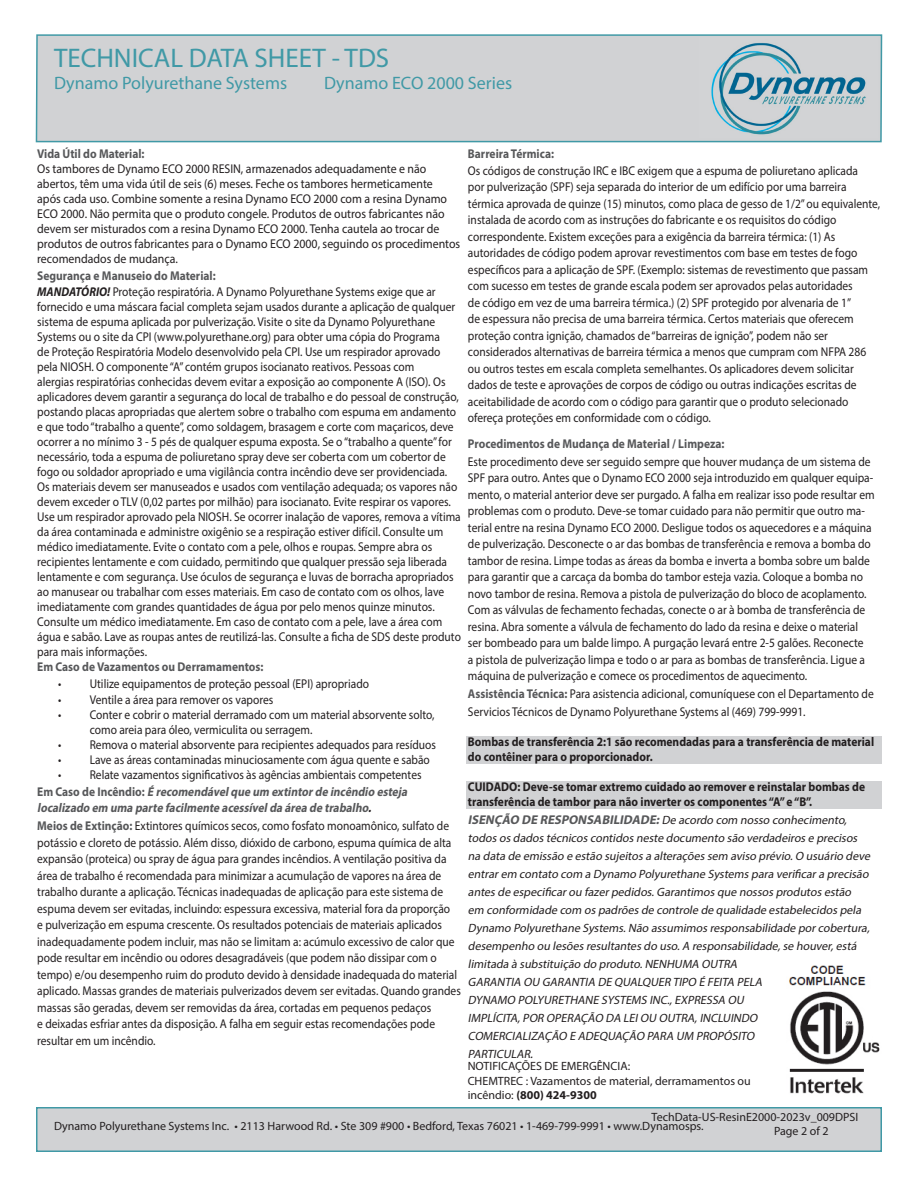
<style>
.page{position:relative;width:918px;height:1188px;background:#fff}
.page>*{position:absolute;margin:0;border:0;box-sizing:border-box;transform-origin:0 0}
.t1{font:27px "Myriad Pro";color:#4099a6}
.t2{font:18px "Myriad Pro";color:#4099a6}
.t3{font:12.75px/16.5px "Myriad Pro";color:#231f20;scale:.9 1}
.t4{font:12.75px/15px "Myriad Pro";color:#231f20;scale:.93 1}
.t5{font:700 12.75px/15px "Myriad Pro";color:#231f20;scale:.9 1}
.t6{font:700 12.75px "Myriad Pro";color:#57585a;scale:.9 1}
.t7{font:italic 700 12.75px/16.5px "Myriad Pro";color:#57585a;scale:.9 1}
.t8{font:italic 12px/18px "Myriad Pro";color:#231f20}
.t9{font:12px/9px "Myriad Pro";color:#231f20}
.s1{font-weight:700;font-style:italic}
.s2{font-style:normal}
.s3{color:#231f20}
.s4{font-weight:700;color:#57585a}
.s5{font-weight:700;font-size:12.75px;color:#57585a}
.s6{font-size:12.75px}
.s7{font-weight:700}
</style>
<div class="page">
<div style="left:36px;top:1107px;width:846px;height:45px;background:#d1d2d4;border:2px solid #4099a6"></div>
<div style="left:35px;top:34px;width:848px;height:109px;background:#d1d2d4"></div>
<div style="left:466px;top:736px;width:416px;height:28px;background:#d1d2d4"></div>
<div style="left:466px;top:782px;width:416px;height:27px;background:#d1d2d4"></div>
<img style="left:789px;top:965px;width:91px;height:129px">
<img style="left:700px;top:38px;width:178px;height:99px">
<h1 class="t1" style="left:54px;top:41px;width:337px">TECHNICAL DATA SHEET - TDS</h1>
<h2 class="t2" style="left:54px;top:72px;width:235px">Dynamo Polyurethane Systems</h2>
<h2 class="t2" style="left:324px;top:72px;width:190px">Dynamo ECO 2000 Series</h2>
<p class="t6" style="left:37px;top:145px;width:121px">Vida Útil do Material:</p>
<p class="t4" style="left:37px;top:161px;width:456px">Os tambores de Dynamo ECO 2000 RESIN, armazenados adequadamente e não abertos, têm uma vida útil de seis (6) meses. Feche os tambores hermeticamente<br>após cada uso. Combine somente a resina Dynamo ECO 2000 com a resina Dynamo ECO 2000. Não permita que o produto congele. Produtos de outros fabricantes não devem ser misturados com a resina Dynamo ECO 2000. Tenha cautela ao trocar de produtos de outros fabricantes para o Dynamo ECO 2000, seguindo os procedimentos recomendados de mudança.</p>
<p class="t6" style="left:37px;top:267px;width:200px">Segurança e Manuseio do Material:</p>
<p class="t3" style="left:37px;top:284px;width:472px;line-height:15px"><span class="s1">MANDATÓRIO!</span> Proteção respiratória. A Dynamo Polyurethane Systems exige que ar fornecido e uma máscara facial completa sejam usados durante a aplicação de qualquer sistema de espuma aplicada por pulverização. Visite o site da Dynamo Polyurethane Systems ou o site da CPI (www.polyurethane.org) para obter uma cópia do Programa<br>de Proteção Respiratória Modelo desenvolvido pela CPI. Use um respirador aprovado pela NIOSH. O componente “A” contém grupos isocianato reativos. Pessoas com<br>alergias respiratórias conhecidas devem evitar a exposição ao componente A (ISO). Os aplicadores devem garantir a segurança do local de trabalho e do pessoal de construção, postando placas apropriadas que alertem sobre o trabalho com espuma em andamento e que todo “trabalho a quente”, como soldagem, brasagem e corte com maçaricos, deve ocorrer a no mínimo 3 - 5 pés de qualquer espuma exposta. Se o “trabalho a quente” for necessário, toda a espuma de poliuretano spray deve ser coberta com um cobertor de fogo ou soldador apropriado e uma vigilância contra incêndio deve ser providenciada.<br>Os materiais devem ser manuseados e usados com ventilação adequada; os vapores não devem exceder o TLV (0,02 partes por milhão) para isocianato. Evite respirar os vapores.<br>Use um respirador aprovado pela NIOSH. Se ocorrer inalação de vapores, remova a vítima da área contaminada e administre oxigênio se a respiração estiver difícil. Consulte um médico imediatamente. Evite o contato com a pele, olhos e roupas. Sempre abra os recipientes lentamente e com cuidado, permitindo que qualquer pressão seja liberada lentamente e com segurança. Use óculos de segurança e luvas de borracha apropriados ao manusear ou trabalhar com esses materiais. Em caso de contato com os olhos, lave imediatamente com grandes quantidades de água por pelo menos quinze minutos.<br>Consulte um médico imediatamente. Em caso de contato com a pele, lave a área com água e sabão. Lave as roupas antes de reutilizá-las. Consulte a ficha de SDS deste produto para mais informações.</p>
<p class="t6" style="left:37px;top:659px;width:253px">Em Caso de Vazamentos ou Derramamentos:</p>
<p class="t3" style="left:58px;top:675px;width:347px">• Utilize equipamentos de proteção pessoal (EPI) apropriado</p>
<p class="t3" style="left:58px;top:692px;width:240px">• Ventile a área para remover os vapores</p>
<p class="t3" style="left:90px;top:707px;width:385px;line-height:15px;text-indent:-31px">• Conter e cobrir o material derramado com um material absorvente solto, como areia para óleo, vermiculita ou serragem.</p>
<p class="t3" style="left:58px;top:737px;width:421px">• Remova o material absorvente para recipientes adequados para resíduos</p>
<p class="t3" style="left:58px;top:752px;width:415px">• Lave as áreas contaminadas minuciosamente com água quente e sabão</p>
<p class="t3" style="left:58px;top:767px;width:405px">• Relate vazamentos significativos às agências ambientais competentes</p>
<p class="t7" style="left:37px;top:783px;width:416px"><span class="s2">E m C a s o d e I n c ê n d i o :</span> É recomendávelque um extintorde incêndio esteja localizado em uma parte facilmente acessívelda área de trabalho<span class="s3">.</span></p>
<p class="t3" style="left:37px;top:818px;width:472px"><span class="s4">Meios de Extinção:</span> Extintores químicos secos, como fosfato monoamônico, sulfato de potássio e cloreto de potássio. Além disso, dióxido de carbono, espuma química de alta expansão (proteica) ou spray de água para grandes incêndios. A ventilação positiva da área de trabalho é recomendada para minimizar a acumulação de vapores na área de trabalho durante a aplicação. Técnicas inadequadas de aplicação para este sistema de espuma devem ser evitadas, incluindo: espessura excessiva, material fora da proporção<br>e pulverização em espuma crescente. Os resultados potenciais de materiais aplicados inadequadamente podem incluir, mas não se limitam a: acúmulo excessivo de calor que pode resultar em incêndio ou odores desagradáveis (que podem não dissipar com o tempo) e/ou desempenho ruim do produto devido à densidade inadequada do material aplicado. Massas grandes de materiais pulverizados devem ser evitadas. Quando grandes massas são geradas, devem ser removidas da área, cortadas em pequenos pedaços<br>e deixadas esfriar antes da disposição. A falha em seguir estas recomendações pode resultar em um incêndio.</p>
<p class="t6" style="left:468px;top:145px;width:97px">Barreira Térmica:</p>
<p class="t3" style="left:468px;top:162px;width:460px">Os códigos de construção IRC e IBC exigem que a espuma de poliuretano aplicada<br>por pulverização (SPF) seja separada do interior de um edifício por uma barreira térmica aprovada de quinze (15) minutos, como placa de gesso de 1/2” ou equivalente, instalada de acordo com as instruções do fabricante e os requisitos do código correspondente. Existem exceções para a exigência da barreira térmica: (1) As autoridades de código podem aprovar revestimentos com base em testes de fogo específicos para a aplicação de SPF. (Exemplo: sistemas de revestimento que passam com sucesso em testes de grande escala podem ser aprovados pelas autoridades<br>de código em vez de uma barreira térmica.) (2) SPF protegido por alvenaria de 1”<br>de espessura não precisa de uma barreira térmica. Certos materiais que oferecem proteção contra ignição, chamados de “barreiras de ignição”, podem não ser considerados alternativas de barreira térmica a menos que cumpram com NFPA 286 ou outros testes em escala completa semelhantes. Os aplicadores devem solicitar dados de teste e aprovações de corpos de código ou outras indicações escritas de aceitabilidade de acordo com o código para garantir que o produto selecionado ofereça proteções em conformidade com o código.</p>
<p class="t6" style="left:468px;top:435px;width:287px">Procedimentos de Mudança de Material / Limpeza:</p>
<p class="t3" style="left:468px;top:453px;width:454px">Este procedimento deve ser seguido sempre que houver mudança de um sistema de SPF para outro. Antes que o Dynamo ECO 2000 seja introduzido em qualquer equipa&shy;mento, o material anterior deve ser purgado. A falha em realizar isso pode resultar em problemas com o produto. Deve-se tomar cuidado para não permitir que outro ma&shy;terial entre na resina Dynamo ECO 2000. Desligue todos os aquecedores e a máquina de pulverização. Desconecte o ar das bombas de transferência e remova a bomba do tambor de resina. Limpe todas as áreas da bomba e inverta a bomba sobre um balde para garantir que a carcaça da bomba do tambor esteja vazia. Coloque a bomba no novo tambor de resina. Remova a pistola de pulverização do bloco de acoplamento.<br>Com as válvulas de fechamento fechadas, conecte o ar à bomba de transferência de resina. Abra somente a válvula de fechamento do lado da resina e deixe o material ser bombeado para um balde limpo. A purgação levará entre 2-5 galões. Reconecte<br>a pistola de pulverização limpa e todo o ar para as bombas de transferência. Ligue a máquina de pulverização e comece os procedimentos de aquecimento.</p>
<p class="t3" style="left:468px;top:685px;width:452px;line-height:18px"><span class="s4">Assistência Técnica:</span> Para asistencia adicional, comuníquese con el Departamento de<br>Servicios Técnicos de Dynamo Polyurethane Systems al (469) 799-9991.</p>
<p class="t5" style="left:468px;top:734px;width:453px">Bombas de transferência 2:1 são recomendadas para a transferência de material do contêiner para o proporcionador.</p>
<p class="t5" style="left:468px;top:779px;width:443px">CUIDADO: Deve-se tomar extremo cuidado ao remover e reinstalar bombas de transferência de tambor para não inverter os componentes “A” e “B”.</p>
<p class="t8" style="left:468px;top:811px;width:406px"><span class="s5">ISENÇÃO DE RESPONSABILIDADE:</span> De acordo com nosso conhecimento, todos os dados técnicos contidos neste documento são verdadeiros e precisos na data de emissão e estão sujeitos a alterações sem aviso prévio.O usuário deve entrarem contato com a Dynamo Polyurethane Systems para verificara precisão antes de especificarou fazerpedidos.Garantimos que nossos produtos estão em conformidade com os padrões de controle de qualidade estabelecidos pela Dynamo Polyurethane Systems.Não assumimos responsabilidade porcobertura, desempenho ou lesões resultantes do uso.A responsabilidade,se houver,está limitada à substituição do produto.NENHUMA OUTRA<br>GARANTIA OU GARANTIA DE QUALQUER TIPO É FEITA PELA<br>DYNAMO POLYURETHANE SYSTEMS INC.,EXPRESSA OU<br>IMPLÍCITA,POR OPERAÇÃO DA LEIOU OUTRA,INCLUINDO<br>COMERCIALIZAÇÃO E ADEQUAÇÃO PARA UM PROPÓSITO<br>PARTICULAR<span class="s6">.</span></p>
<p class="t9" style="left:468px;top:1061px;width:164px">NOTIFICAÇÕES DE EMERGÊNCIA:</p>
<p class="t9" style="left:468px;top:1073px;width:285px;line-height:14.4px">CHEMTREC : Vazamentos de material, derramamentos ou incêndio: <span class="s7">(800) 424-9300</span></p>
<p class="t9" style="left:774px;top:1126px;width:56px">Page 2 of 2</p>
<p class="t9" style="left:54px;top:1112px;width:806px;text-indent:598px">TechData-US-ResinE2000-2023v_009DPSI<br>Dynamo Polyurethane Systems Inc. • 2113 Harwood Rd. • Ste 309 #900 • Bedford, Texas 76021 • 1-469-799-9991 • www.Dynamosps.</p>
</div>
